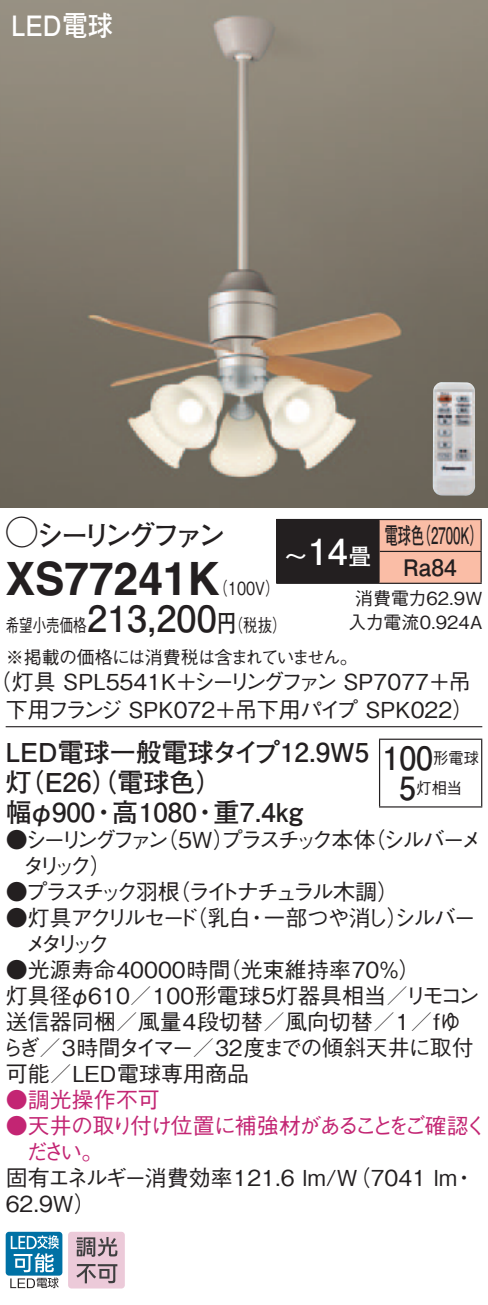
<style>
.page{position:relative;width:488px;height:1305px;background:#fff}
.page>*{position:absolute;margin:0;border:0;box-sizing:border-box;transform-origin:0 0}
.t1{font:700 46px "Helvetica LT Std";color:#231f20;scale:.96 1}
.t2{font:700 36px "Futo Go B101 Pro";color:#231f20}
.t3{font:700 36px "Futo Go B101 Pro";color:#fff}
.t4{font:700 32px "Futo Go B101 Pro";color:#231f20;scale:.95 1}
.t5{font:700 28px "Futo Go B101 Pro";letter-spacing:-.165em;color:#231f20}
.t6{font:700 28px "Futo Go B101 Pro";color:#fff;scale:.9 1}
.t7{font:700 26px "Futo Go B101 Pro";color:#231f20}
.t8{font:700 22.8px/32px "Futo Go B101 Pro";color:#231f20;scale:.58 1}
.t9{font:700 22.8px "Futo Go B101 Pro";color:#fff}
.t10{font:500 22px/26px "Gothic BBB Pro";color:#231f20}
.t11{font:500 22px/26px "Gothic BBB Pro";letter-spacing:-.085em;color:#c32573}
.t12{font:500 22px "Gothic BBB Pro";letter-spacing:-.16em;color:#231f20}
.t13{font:500 22px/26px "Gothic BBB Pro";letter-spacing:-.22em;color:#231f20}
.t14{font:500 22px "Gothic BBB Pro";letter-spacing:-.145em;color:#231f20}
.t15{font:500 22px "Gothic BBB Pro";letter-spacing:-.135em;color:#231f20}
.t16{font:500 22px "Gothic BBB Pro";letter-spacing:-.05em;color:#231f20}
.t17{font:500 22px "Gothic BBB Pro";letter-spacing:-.195em;color:#231f20}
.t18{font:500 22px "Gothic BBB Pro";letter-spacing:-.055em;color:#c32573}
.t19{font:500 18px/31.6px "Gothic BBB Pro";letter-spacing:-.04em;color:#231f20;scale:.75 1}
.t20{font:500 18px/24px "Gothic BBB Pro";color:#231f20;text-align:center}
.t21{font:500 18px "Gothic BBB Pro";color:#231f20;scale:.8 1}
.t22{font:500 16px "Gothic BBB Pro";color:#231f20;scale:.95 1}
.s1{font-family:"Ford Classification 1";font-weight:400;font-size:32px}
.s2{font-family:"Futo Go B101 Pro";font-weight:700;font-size:24px}
</style>
<div class="page">
<img style="left:0;top:0;width:488px;height:507px">
<div style="left:6px;top:1231px;width:56px;height:44px;background:#0071a5;border-radius:3px"></div>
<svg style="left:10px;top:1235px;width:49px;height:52px"></svg>
<svg style="left:68px;top:1231px;width:57px;height:57px;background:#c9afbb"></svg>
<hr style="left:6px;top:726px;width:476px;height:1px;background:#231f20">
<div style="left:277px;top:519px;width:102px;height:64px;background:#231f20"></div>
<div style="left:379px;top:520px;width:101px;height:62px;background:#fabda6"></div>
<hr style="left:379px;top:519px;width:102px;height:1px;background:#231f20">
<hr style="left:480px;top:520px;width:1px;height:30px;background:#231f20">
<hr style="left:276px;top:582px;width:103px;height:2px;background:#231f20">
<hr style="left:379px;top:550px;width:102px;height:2px;background:#231f20">
<hr style="left:480px;top:552px;width:1px;height:30px;background:#231f20">
<hr style="left:379px;top:582px;width:102px;height:2px;background:#231f20">
<hr style="left:276px;top:519px;width:103px;height:1px;background:#231f20">
<hr style="left:276px;top:520px;width:1px;height:31px;background:#231f20">
<hr style="left:276px;top:551px;width:1px;height:31px;background:#231f20">
<hr style="left:379px;top:739px;width:1px;height:67px;background:#231f20">
<hr style="left:379px;top:738px;width:103px;height:1px;background:#231f20">
<hr style="left:481px;top:739px;width:1px;height:67px;background:#231f20">
<hr style="left:379px;top:806px;width:103px;height:1px;background:#231f20">
<img style="left:432px;top:382px;width:43px;height:113px">
<p class="t6" style="left:11px;top:3px;width:114px">LED電球</p>
<p class="t5" style="left:6px;top:513px;width:222px"><span class="s1">A</span>シーリングファン</p>
<p class="t8" style="left:417px;top:516px;width:115px">（2700 (K</p>
<p class="t8" style="left:403px;top:516px;width:94px;text-indent:-19px">電球色<br>Ra84</p>
<h2 class="t3" style="left:307px;top:522px;width:42px">14</h2>
<p class="t9" style="left:348px;top:538px;width:24px">畳</p>
<p class="t9" style="left:284px;top:538px;width:24px">～</p>
<h1 class="t1" style="left:6px;top:550px;width:224px">XS77241K</h1>
<p class="t21" style="left:217px;top:611px;width:88px">（<span class="s2">円</span>税抜(</p>
<p class="t21" style="left:213px;top:573px;width:84px">（100 (V</p>
<p class="t20" style="left:348px;top:584px;width:135px">消費電力62.9W入力電流0.924A</p>
<h2 class="t2" style="left:87px;top:589px;width:131px">213,200</h2>
<p class="t19" style="left:6px;top:607px;width:471px">希望小売価格<br>※掲載の価格には消費税は含まれていません。</p>
<p class="t12" style="left:193px;top:663px;width:279px">シーリングファン SP7077＋吊</p>
<p class="t10" style="left:6px;top:664px;width:470px;line-height:28px;text-indent:-16px">（灯具 SPL5541K＋<br>下用フランジ SPK072＋吊下用パイプ SPK022(</p>
<p class="t7" style="left:6px;top:730px;width:365px">LED電球一般電球タイプ12.9W5</p>
<p class="t7" style="left:6px;top:760px;width:218px">（灯 E26（）電球色(</p>
<p class="t7" style="left:213px;top:790px;width:91px">重7.4kg</p>
<h3 class="t4" style="left:382px;top:732px;width:55px">100</h3>
<p class="t22" style="left:416px;top:775px;width:50px">灯相当</p>
<p class="t22" style="left:433px;top:745px;width:50px">形電球</p>
<h3 class="t4" style="left:399px;top:762px;width:19px">5</h3>
<p class="t7" style="left:6px;top:790px;width:91px">幅φ900</p>
<p class="t7" style="left:112px;top:790px;width:86px">高1080</p>
<p class="t7" style="left:91px;top:790px;width:27px">・</p>
<p class="t7" style="left:192px;top:790px;width:27px">・</p>
<p class="t15" style="left:156px;top:822px;width:221px">（5W プラスチック本体</p>
<p class="t10" style="left:213px;top:824px;width:23px">）</p>
<p class="t10" style="left:363px;top:824px;width:120px">（シルバーメ</p>
<p class="t17" style="left:6px;top:822px;width:165px">●シーリングファン</p>
<p class="t10" style="left:22px;top:850px;width:91px">タリック(</p>
<p class="t14" style="left:168px;top:874px;width:232px">（ライトナチュラル木調(</p>
<p class="t12" style="left:6px;top:874px;width:176px">●プラスチック羽根</p>
<p class="t10" style="left:185px;top:902px;width:67px">（乳白</p>
<p class="t10" style="left:386px;top:902px;width:23px">）</p>
<p class="t16" style="left:263px;top:900px;width:214px">一部つや消しシルバー</p>
<p class="t13" style="left:25px;top:902px;width:175px;text-indent:-19px">●灯具アクリルセードメタリック</p>
<p class="t10" style="left:246px;top:902px;width:23px">・</p>
<p class="t10" style="left:219px;top:954px;width:203px">（光束維持率70％(</p>
<p class="t10" style="left:6px;top:954px;width:226px">●光源寿命40000時間</p>
<p class="t10" style="left:2px;top:980px;width:473px">灯具径φ610／100形電球5灯器具相当／<br>送信器同梱／風量4段切替／風向切替／1／fゆらぎ／3時間タイマー／32度までの傾斜天井に取付可能／LED電球専用商品</p>
<p class="t18" style="left:6px;top:1082px;width:155px">●調光操作不可</p>
<p class="t11" style="left:26px;top:1110px;width:462px;text-indent:-20px">●天井の取り付け位置に補強材があることをご確認ください。</p>
<p class="t10" style="left:453px;top:1162px;width:23px">・</p>
<p class="t10" style="left:404px;top:980px;width:76px">リモコン</p>
<p class="t10" style="left:6px;top:1162px;width:453px">固有エネルギー消費効率121.6 lm （W/ 7041 lm<br>62.9W(</p>
</div>
